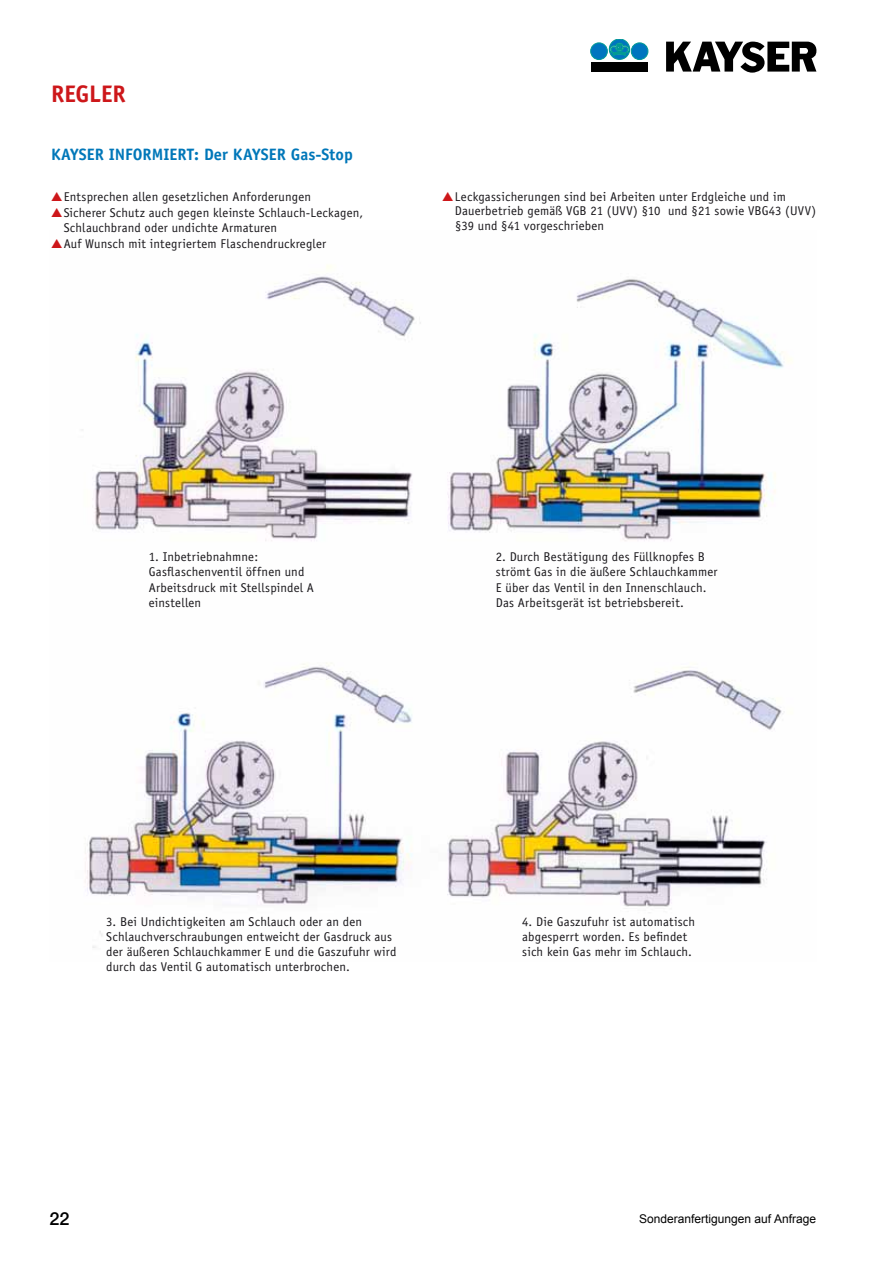
<style>
.page{position:relative;width:893px;height:1263px;background:#fff}
.page>*{position:absolute;margin:0;border:0;box-sizing:border-box;transform-origin:0 0}
.t1{font:700 24px "Officina Sans";color:#cd171a}
.t2{font:500 18px "Helvetica Neue";color:#000}
.t3{font:700 16.5px "Officina Sans";color:#0077b9}
.t4{font:12.75px/15.3px "Officina Sans";letter-spacing:.015em;color:#1a181c}
.t5{font:12px "Arial";color:#000}
.s1{color:#cd171a}
</style>
<div class="page">
<svg style="left:591px;top:39px;width:57px;height:21px"></svg>
<div style="left:591px;top:62px;width:57px;height:10px;background:#000"></div>
<svg style="left:666px;top:42px;width:150px;height:30px"></svg>
<img style="left:82px;top:265px;width:710px;height:683px">
<h1 class="t1" style="left:51px;top:79px;width:76px">REGLER</h1>
<p class="t3" style="left:51px;top:144px;width:10px">KAYSER</p>
<p class="t3" style="left:109px;top:144px;width:57px">IN FORMIERT</p>
<p class="t3" style="left:194px;top:144px;width:160px">: DER KAYSER GAS-STOP</p>
<p class="t4" style="left:51px;top:189px;width:261px"><span class="s1">▲</span>Entsprechen allen gesetzlichen Anforderungen</p>
<p class="t4" style="left:64px;top:206px;width:301px;line-height:14.4px;text-indent:-13px"><span class="s1">▲</span>Sicherer Schutz auch gegen kleinste Schlauch-Leckagen,<br>Schlauchbrand oder undichte Armaturen</p>
<p class="t4" style="left:51px;top:236px;width:277px"><span class="s1">▲</span>Auf Wunsch mit integriertem Flaschendruckregler</p>
<p class="t4" style="left:455px;top:189px;width:363px;line-height:14.4px;text-indent:-13px"><span class="s1">▲</span>Leckgassicherungen sind bei Arbeiten unter Erdgleiche und im<br>Dauerbetrieb gemäß VGB 21 (UVV) §10 und §21 sowie VBG43 (UVV) §39 und §41 vorgeschrieben</p>
<p class="t4" style="left:149px;top:549px;width:167px">1. Inbetriebnahmne:<br>Gasflaschenventil öffnen und<br>Arbeitsdruck mit Stellspindel A einstellen</p>
<p class="t4" style="left:496px;top:549px;width:223px">2. Durch Bestätigung des Füllknopfes B strömt Gas in die äußere Schlauchkammer E über das Ventil in den Innenschlauch.<br>Das Arbeitsgerät ist betriebsbereit.</p>
<p class="t4" style="left:106px;top:913px;width:292px">3. Bei Undichtigkeiten am Schlauch oder an den Schlauchverschraubungen entweicht der Gasdruck aus der äußeren Schlauchkammer E und die Gaszufuhr wird durch das Ventil G automatisch unterbrochen.</p>
<p class="t4" style="left:522px;top:913px;width:174px">4. Die Gaszufuhr ist automatisch abgesperrt worden. Es befindet sich kein Gas mehr im Schlauch.</p>
<h2 class="t2" style="left:50px;top:1207px;width:22px">22</h2>
<p class="t5" style="left:639px;top:1211px;width:178px">Sonderanfertigungen auf Anfrage</p>
</div>
